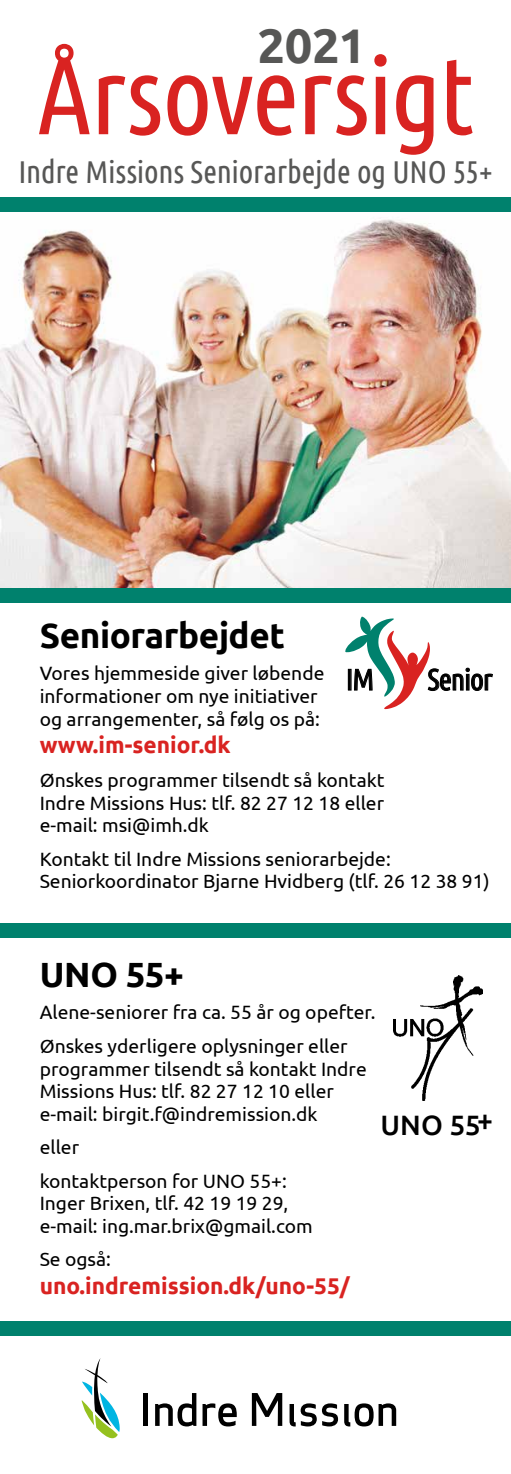
<style>
.page{position:relative;width:511px;height:1474px;background:#fff}
.page>*{position:absolute;margin:0;border:0;box-sizing:border-box;transform-origin:0 0}
.t1{font:109.38px "Ubuntu Condensed";letter-spacing:-.02em;color:#d92321}
.t2{font:700 48.65px "Ubuntu";color:#575756}
.t3{font:700 35px "Ubuntu";letter-spacing:-.01em;color:#000}
.t4{font:31.5px "Ubuntu Condensed";letter-spacing:-.01em;color:#575756}
.t5{font:29.93px "Ubuntu Condensed";letter-spacing:-.04em;color:#000}
.t6{font:500 28px "Ubuntu";color:#000}
.t7{font:700 22.75px "Ubuntu";color:#d92321}
.t8{font:19.25px/22.8px "Ubuntu";color:#000}
</style>
<div class="page">
<img style="left:0;top:211px;width:511px;height:377px">
<div style="left:0;top:923px;width:511px;height:14px;background:#00816d"></div>
<div style="left:0;top:197px;width:511px;height:14px;background:#00816d"></div>
<div style="left:0;top:588px;width:511px;height:14px;background:#00816d"></div>
<div style="left:0;top:1320px;width:511px;height:15px;background:#00816d"></div>
<svg style="left:82px;top:1358px;width:38px;height:79px"></svg>
<hr style="left:144px;top:1392px;width:4px;height:33px;background:#000">
<svg style="left:155px;top:1393px;width:41px;height:33px"></svg>
<svg style="left:203px;top:1403px;width:34px;height:23px"></svg>
<svg style="left:252px;top:1393px;width:30px;height:32px"></svg>
<svg style="left:290px;top:1403px;width:48px;height:23px"></svg>
<svg style="left:344px;top:1403px;width:52px;height:23px"></svg>
<svg style="left:345px;top:616px;width:85px;height:93px"></svg>
<img style="left:394px;top:975px;width:88px;height:125px">
<h2 class="t2" style="left:257px;top:17px;width:110px">2021</h2>
<h1 class="t1" style="left:37px;top:28px;width:439px">Årsoversigt</h1>
<h3 class="t4" style="left:18px;top:153px;width:476px">Indre Missions Seniorarbejde og UNO 55+</h3>
<h3 class="t3" style="left:40px;top:614px;width:247px">Seniorarbejdet</h3>
<p class="t8" style="left:40px;top:661px;width:286px">Vores hjemmeside giver løbende informationer om nye initiativer og arrangementer, så følg os på:</p>
<p class="t7" style="left:40px;top:731px;width:192px">www.im-senior.dk</p>
<p class="t8" style="left:40px;top:768px;width:346px;text-align:justify">Ønskes programmer tilsendt så kontakt Indre Missions Hus: tlf. 82 27 12 18 eller e-mail: msi@imh.dk</p>
<p class="t8" style="left:40px;top:846px;width:452px">Kontakt til Indre Missions seniorarbejde:<br>Seniorkoordinator Bjarne Hvidberg (tlf. 26 12 38 91)</p>
<h3 class="t5" style="left:346px;top:661px;width:30px">IM</h3>
<h3 class="t5" style="left:428px;top:661px;width:67px">Senior</h3>
<h3 class="t3" style="left:40px;top:953px;width:146px">UNO 55+</h3>
<p class="t8" style="left:40px;top:995px;width:337px;line-height:33.2px">Alene-seniorer fra ca. 55 år og opefter.<br>Ønskes yderligere oplysninger eller</p>
<p class="t8" style="left:40px;top:1056px;width:329px">programmer tilsendt så kontakt Indre<br>Missions Hus: tlf. 82 27 12 10 eller e-mail: birgit.f@indremission.dk</p>
<p class="t8" style="left:40px;top:1130px;width:249px;line-height:33.2px">eller<br>kontaktperson for UNO 55+:</p>
<p class="t8" style="left:40px;top:1191px;width:274px">Inger Brixen, tlf. 42 19 19 29, e-mail: ing.mar.brix@gmail.com</p>
<p class="t8" style="left:40px;top:1247px;width:73px">Se også:</p>
<p class="t7" style="left:40px;top:1272px;width:312px">uno.indremission.dk/uno-55/</p>
<h3 class="t6" style="left:380px;top:1107px;width:114px">UNO 55+</h3>
</div>
